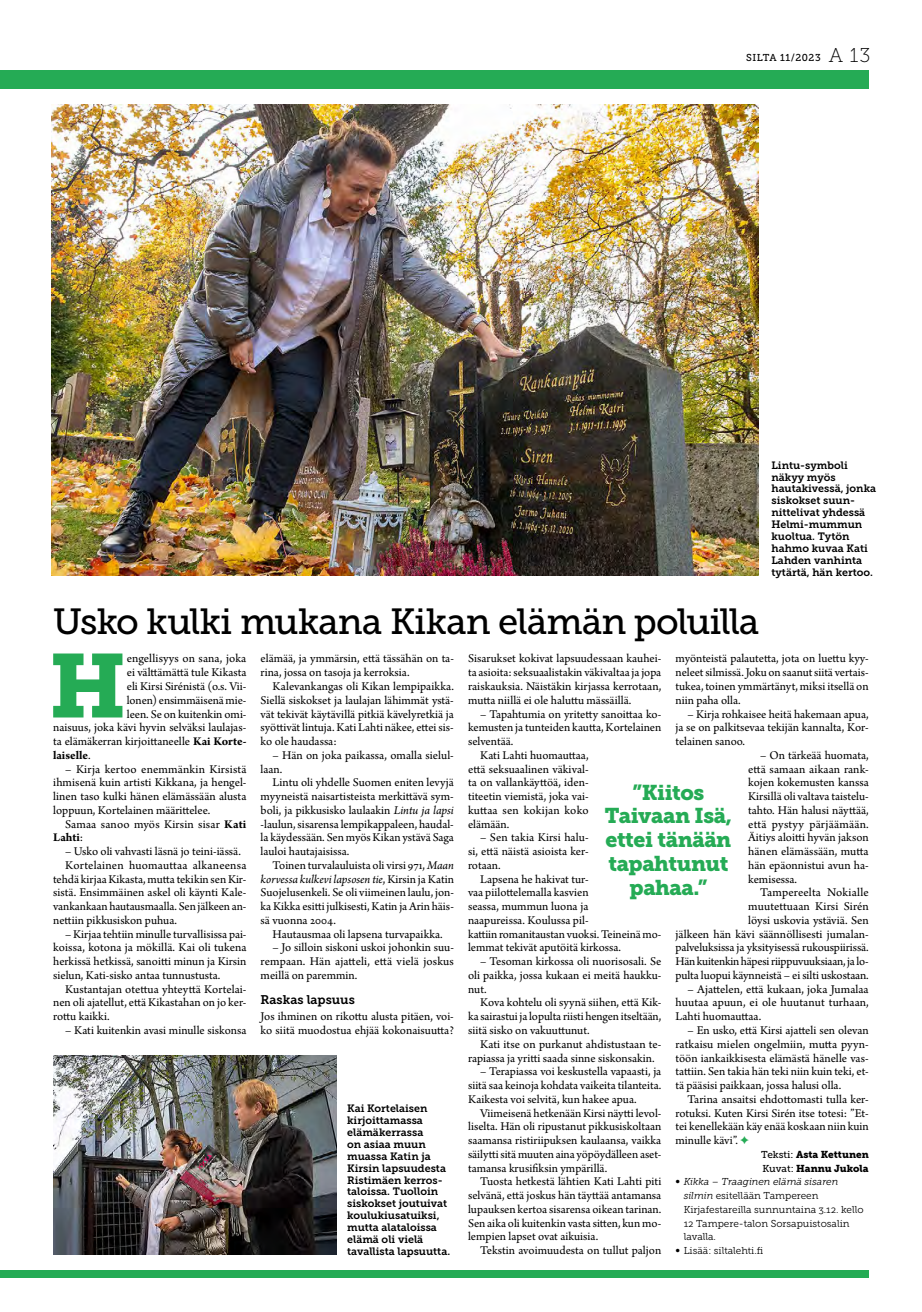
<style>
.page{position:relative;width:922px;height:1312px;background:#fff}
.page>*{position:absolute;margin:0;border:0;box-sizing:border-box;transform-origin:0 0}
.t1{font:89.38px "Museo Slab 900";color:#25ab55}
.t2{font:36.25px "Museo Slab 500";letter-spacing:-.02em;color:#000}
.t3{font:21.25px/23.8px "Museo Slab 900";letter-spacing:-.02em;color:#25ab55;text-align:center}
.t4{font:12.5px/13.8px "Arno Pro";color:#000;text-align:justify}
.t5{font:12.5px "Museo Slab 700";color:#000}
.t6{font:700 12.5px "Arno Pro";letter-spacing:-.005em;color:#000}
.t7{font:10.62px/11.9px "Museo Slab 700";color:#000}
.t8{font:10px "Museo Slab 300";color:#000}
.t9{font:10px/13.8px "Museo Slab 900";color:#000}
.t10{font:italic 10px "Museo Slab 300";color:#000}
.t11{font:10px "Museo Slab 500";letter-spacing:.05em;color:#000}
.s1{font-family:"Museo Slab 100";font-size:20px}
.s2{font-style:italic}
.s3{color:#25ab55}
.s4{font-family:"Museo Slab 500"}
.s5{font-style:normal}
.s6{font-weight:700}
.s7{font-weight:400}
</style>
<div class="page">
<div style="left:0;top:1269px;width:868px;height:7px;background:#25ab55"></div>
<div style="left:0;top:70px;width:868px;height:19px;background:#25ab55"></div>
<img style="left:51px;top:105px;width:706px;height:470px">
<img style="left:53px;top:1055px;width:283px;height:199px">
<p class="t11" style="left:746px;top:52px;width:126px">SILTA 11/2023 <span class="s1">A 13</span></p>
<p class="t7" style="left:771px;top:459px;width:106px">Lintu-symboli näkyy myös hautakivessä, jonka siskokset suun&shy;nittelivat yhdessä<br>Helmi-mummun kuoltua. Tytön hahmo kuvaa Kati<br>Lahden vanhinta tytärtä, hän kertoo.</p>
<h2 class="t2" style="left:53px;top:600px;width:707px">Usko kulki mukana Kikan elämän poluilla</h2>
<h1 class="t1" style="left:49px;top:634px;width:79px">H</h1>
<p class="t4" style="left:127px;top:652px;width:121px">engellisyys on sana, joka</p>
<p class="t4" style="left:260px;top:652px;width:195px">elämää, ja ymmärsin, että tässähän on ta&shy;rina, jossa on tasoja ja kerroksia.</p>
<p class="t4" style="left:260px;top:680px;width:195px;text-indent:12px">Kalevankangas oli Kikan lempipaikka.<br>Siellä siskokset ja laulajan lähimmät ystä&shy;vät tekivät käytävillä pitkiä kävelyretkiä ja syöttivät lintuja. Kati Lahti näkee, ettei sis&shy;ko ole haudassa:</p>
<p class="t4" style="left:260px;top:748px;width:195px;text-indent:12px">– Hän on joka paikassa, omalla sielul&shy;laan.</p>
<p class="t4" style="left:260px;top:776px;width:195px;text-indent:12px">Lintu oli yhdelle Suomen eniten levyjä myyneistä naisartisteista merkittävä sym&shy;boli, ja pikkusisko laulaakin <span class="s2">Lintu ja lapsi </span>-laulun, sisarensa lempikappaleen, haudal&shy;la käydessään. Sen myös Kikan ystävä Saga lauloi hautajaisissa.</p>
<p class="t4" style="left:260px;top:858px;width:195px;text-indent:12px">Toinen turvalauluista oli virsi 971, <span class="s2">Maan korvessa kulkevi lapsosen tie</span>, Kirsin ja Katin Suojelusenkeli. Se oli viimeinen laulu, jon&shy;ka Kikka esitti julkisesti, Katin ja Arin häis&shy;sä vuonna 2004.</p>
<p class="t4" style="left:272px;top:927px;width:172px">Hautausmaa oli lapsena turvapaikka.</p>
<p class="t4" style="left:260px;top:941px;width:195px;text-indent:12px">– Jo silloin siskoni uskoi johonkin suu&shy;rempaan. Hän ajatteli, että vielä joskus meillä on paremmin.</p>
<p class="t5" style="left:260px;top:992px;width:96px">Raskas lapsuus</p>
<p class="t4" style="left:260px;top:1010px;width:195px">Jos ihminen on rikottu alusta pitäen, voi&shy;ko siitä muodostua ehjää kokonaisuutta?</p>
<p class="t4" style="left:468px;top:652px;width:195px">Sisarukset kokivat lapsuudessaan kauhei&shy;ta asioita: seksuaalistakin väkivaltaa ja jopa raiskauksia. Näistäkin kirjassa kerrotaan, mutta niillä ei ole haluttu mässäillä.</p>
<p class="t4" style="left:480px;top:707px;width:183px">– Tapahtumia on yritetty sanoittaa ko-</p>
<p class="t4" style="left:468px;top:721px;width:195px">kemusten ja tunteiden kautta, Kortelainen</p>
<p class="t4" style="left:468px;top:735px;width:47px">selventää.</p>
<p class="t4" style="left:480px;top:748px;width:110px">Kati Lahti huomauttaa,</p>
<p class="t4" style="left:468px;top:762px;width:122px">että seksuaalinen väkival-</p>
<p class="t4" style="left:468px;top:776px;width:122px">ta on vallankäyttöä, iden-</p>
<p class="t4" style="left:468px;top:790px;width:122px">titeetin viemistä, joka vai-</p>
<p class="t4" style="left:468px;top:803px;width:122px">kuttaa sen kokijan koko</p>
<p class="t4" style="left:468px;top:817px;width:43px">elämään.</p>
<p class="t4" style="left:468px;top:831px;width:122px;text-indent:12px">– Sen takia Kirsi halu&shy;si, että näistä asioista ker&shy;rotaan.</p>
<p class="t4" style="left:468px;top:872px;width:195px;text-align:left;text-indent:12px">Lapsena he hakivat tur-<br>vaa piilottelemalla kasvien<br>seassa, mummun luona ja<br>naapureissa. Koulussa pil-<br>kattiin romanitaustan vuoksi. Teineinä mo&shy;lemmat tekivät aputöitä kirkossa.</p>
<p class="t4" style="left:468px;top:955px;width:195px;text-indent:12px">– Tesoman kirkossa oli nuorisosali. Se oli paikka, jossa kukaan ei meitä haukku&shy;nut.</p>
<p class="t4" style="left:468px;top:996px;width:195px;text-indent:12px">Kova kohtelu oli syynä siihen, että Kik&shy;ka sairastui ja lopulta riisti hengen itseltään, siitä sisko on vakuuttunut.</p>
<p class="t4" style="left:468px;top:1037px;width:195px;text-indent:12px">Kati itse on purkanut ahdistustaan te&shy;rapiassa ja yritti saada sinne siskonsakin.</p>
<p class="t4" style="left:468px;top:1065px;width:195px;text-indent:12px">– Terapiassa voi keskustella vapaasti, ja siitä saa keinoja kohdata vaikeita tilanteita.<br>Kaikesta voi selvitä, kun hakee apua.</p>
<p class="t4" style="left:468px;top:1106px;width:195px;text-indent:12px">Viimeisenä hetkenään Kirsi näytti levol&shy;liselta. Hän oli ripustanut pikkusiskoltaan saamansa ristiriipuksen kaulaansa, vaikka säilytti sitä muuten aina yöpöydälleen aset&shy;tamansa krusifiksin ympärillä.</p>
<p class="t4" style="left:468px;top:1175px;width:195px;text-indent:12px">Tuosta hetkestä lähtien Kati Lahti piti selvänä, että joskus hän täyttää antamansa lupauksen kertoa sisarensa oikean tarinan.<br>Sen aika oli kuitenkin vasta sitten, kun mo&shy;lempien lapset ovat aikuisia.</p>
<p class="t4" style="left:480px;top:1243px;width:183px">Tekstin avoimuudesta on tullut paljon</p>
<p class="t4" style="left:675px;top:652px;width:195px">myönteistä palautetta, jota on luettu kyy&shy;neleet silmissä. Joku on saanut siitä vertais&shy;tukea, toinen ymmärtänyt, miksi itsellä on niin paha olla.</p>
<p class="t4" style="left:675px;top:707px;width:195px;text-indent:12px">– Kirja rohkaisee heitä hakemaan apua, ja se on palkitsevaa tekijän kannalta, Kor&shy;telainen sanoo.</p>
<p class="t4" style="left:748px;top:748px;width:122px;text-indent:12px">– On tärkeää huomata, että samaan aikaan rank&shy;kojen kokemusten kanssa Kirsillä oli valtava taistelu&shy;tahto. Hän halusi näyttää, että pystyy pärjäämään.<br>Äitiys aloitti hyvän jakson hänen elämässään, mutta hän epäonnistui avun ha&shy;kemisessa.</p>
<p class="t4" style="left:675px;top:886px;width:195px;text-align:right">Tampereelta Nokialle<br>muutettuaan Kirsi Sirén<br>löysi uskovia ystäviä. Sen<br>jälkeen hän kävi säännöllisesti jumalan&shy;palveluksissa ja yksityisessä rukouspiirissä.<br>Hän kuitenkin häpesi riippuvuuksiaan, ja lo&shy;pulta luopui käynneistä – ei silti uskostaan.</p>
<p class="t4" style="left:675px;top:982px;width:195px;text-indent:12px">– Ajattelen, että kukaan, joka Jumalaa huutaa apuun, ei ole huutanut turhaan, Lahti huomauttaa.</p>
<p class="t4" style="left:675px;top:1023px;width:195px;text-indent:12px">– En usko, että Kirsi ajatteli sen olevan ratkaisu mielen ongelmiin, mutta pyyn&shy;töön iankaikkisesta elämästä hänelle vas&shy;tattiin. Sen takia hän teki niin kuin teki, et&shy;tä pääsisi paikkaan, jossa halusi olla.</p>
<p class="t4" style="left:675px;top:1092px;width:195px;text-indent:12px">Tarina ansaitsi ehdottomasti tulla ker&shy;rotuksi. Kuten Kirsi Sirén itse totesi: ”Et&shy;tei kenellekään käy enää koskaan niin kuin minulle kävi”. <span class="s3">✦</span></p>
<p class="t9" style="left:760px;top:1147px;width:109px"><span class="s4">Teksti:</span> Asta Kettunen<br><span class="s4">Kuvat:</span> Hannu Jukola</p>
<p class="t10" style="left:675px;top:1176px;width:164px"><span class="s5">∞</span> Kikka – Traaginen elämä sisaren</p>
<p class="t8" style="left:683px;top:1189px;width:136px"><span class="s2">silmin</span> esitellään Tampereen</p>
<p class="t8" style="left:683px;top:1203px;width:181px">Kirjafestareilla sunnuntaina 3.12. kello</p>
<p class="t8" style="left:683px;top:1217px;width:167px">12 Tampere-talon Sorsapuistosalin</p>
<p class="t8" style="left:683px;top:1231px;width:34px">lavalla.</p>
<p class="t8" style="left:675px;top:1244px;width:89px">∞ Lisää: siltalehti.fi</p>
<p class="t4" style="left:127px;top:666px;width:121px">ei välttämättä tule Kikasta</p>
<p class="t4" style="left:127px;top:680px;width:121px">eli Kirsi Sirénistä (o.s. Vii-</p>
<p class="t4" style="left:127px;top:693px;width:121px">lonen) ensimmäisenä mie-</p>
<p class="t4" style="left:127px;top:707px;width:121px">leen. Se on kuitenkin omi-</p>
<p class="t4" style="left:53px;top:721px;width:195px">naisuus, joka kävi hyvin selväksi laulajas-</p>
<p class="t4" style="left:53px;top:735px;width:195px">ta elämäkerran kirjoittaneelle <span class="s6">Kai Korte-</span></p>
<p class="t6" style="left:53px;top:747px;width:39px">laiselle<span class="s7">.</span></p>
<p class="t4" style="left:53px;top:762px;width:195px;text-indent:12px">– Kirja kertoo enemmänkin Kirsistä ihmisenä kuin artisti Kikkana, ja hengel&shy;linen taso kulki hänen elämässään alusta loppuun, Kortelainen määrittelee.</p>
<p class="t4" style="left:53px;top:817px;width:195px;text-indent:12px">Samaa sanoo myös Kirsin sisar <span class="s6">Kati<br>Lahti</span>:</p>
<p class="t4" style="left:65px;top:845px;width:177px">– Usko oli vahvasti läsnä jo teini-iässä.</p>
<p class="t4" style="left:65px;top:858px;width:183px">Kortelainen huomauttaa alkaneensa</p>
<p class="t4" style="left:53px;top:872px;width:195px">tehdä kirjaa Kikasta, mutta tekikin sen Kir-</p>
<p class="t4" style="left:53px;top:886px;width:195px">sistä. Ensimmäinen askel oli käynti Kale-</p>
<p class="t4" style="left:53px;top:900px;width:195px">vankankaan hautausmaalla. Sen jälkeen an-</p>
<p class="t4" style="left:53px;top:913px;width:125px">nettiin pikkusiskon puhua.</p>
<p class="t4" style="left:53px;top:927px;width:195px;text-indent:12px">– Kirjaa tehtiin minulle turvallisissa pai&shy;koissa, kotona ja mökillä. Kai oli tukena herkissä hetkissä, sanoitti minun ja Kirsin sielun, Kati-sisko antaa tunnustusta.</p>
<p class="t4" style="left:53px;top:982px;width:195px;text-indent:12px">Kustantajan otettua yhteyttä Kortelai&shy;nen oli ajatellut, että Kikastahan on jo ker&shy;rottu kaikki.</p>
<p class="t4" style="left:65px;top:1023px;width:183px">– Kati kuitenkin avasi minulle siskonsa</p>
<h3 class="t3" style="left:604px;top:780px;width:128px">”Kiitos<br>Taivaan Isä, ettei tänään tapahtunut pahaa.”</h3>
<p class="t7" style="left:347px;top:1102px;width:104px">Kai Kortelaisen kirjoittamassa elämäkerrassa<br>on asiaa muun muassa Katin ja<br>Kirsin lapsuudesta<br>Ristimäen kerros&shy;taloissa. Tuolloin siskokset joutuivat koulukiusatuiksi, mutta alataloissa elämä oli vielä tavallista lapsuutta.</p>
</div>
